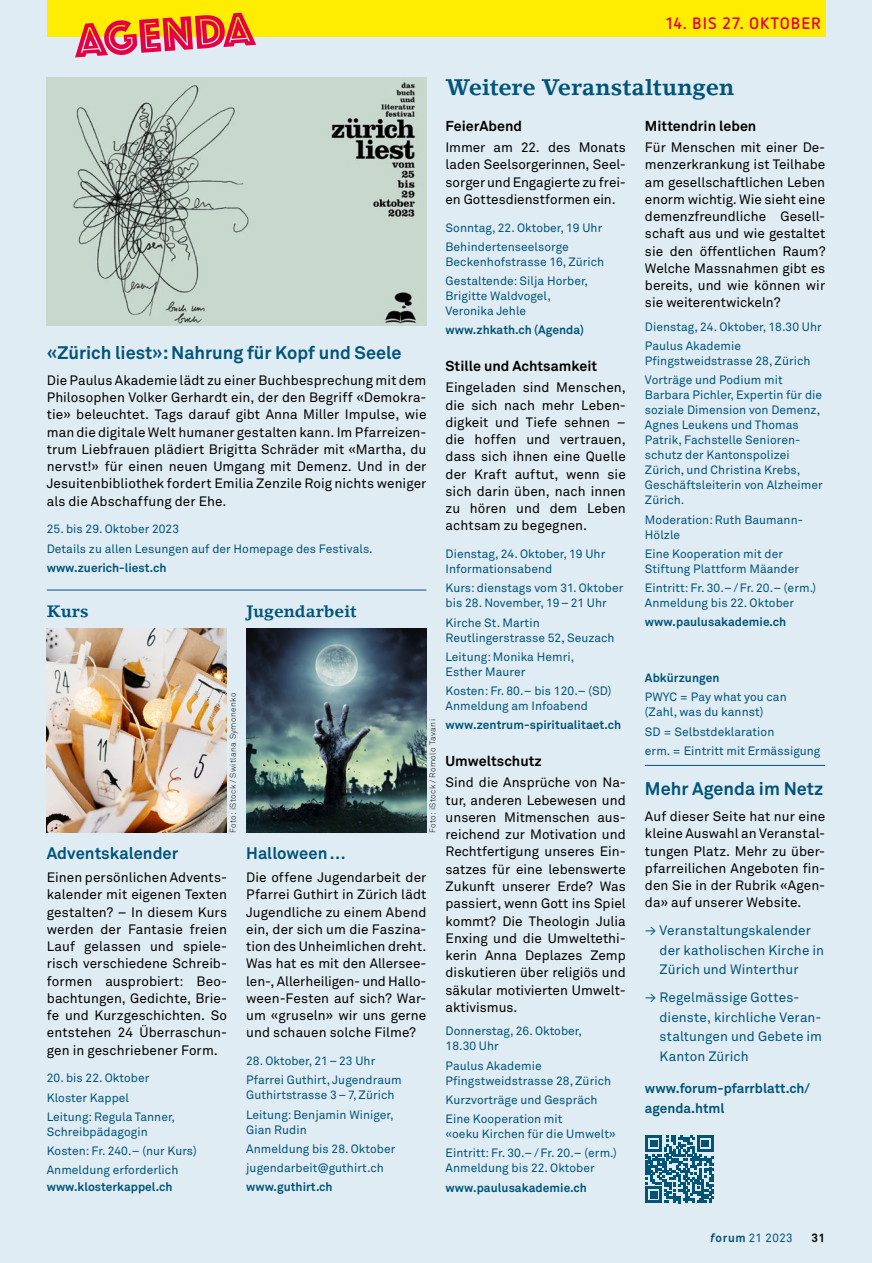
<style>
.page{position:relative;width:872px;height:1263px;background:#e0ecf3}
.page>*{position:absolute;margin:0;border:0;box-sizing:border-box;transform-origin:0 0}
.t1{font:700 22.5px "Lino Letter";letter-spacing:-.005em;color:#005478}
.t2{font:700 18px "Akkurat Pro";color:#005478}
.t3{font:700 16.5px "Akkurat Pro";color:#005478}
.t4{font:700 16.5px "Netto OT";letter-spacing:.06em;color:#e50045}
.t5{font:700 16.5px "Lino Letter";color:#005478}
.t6{font:700 14.25px "Akkurat Pro";color:#000}
.t7{font:13.5px/17.2px "Akkurat Pro";letter-spacing:.005em;color:#000;text-align:justify}
.t8{font:13.5px/19.5px "Akkurat Pro";letter-spacing:.01em;color:#005478}
.t9{font:700 13.5px/19.5px "Akkurat Pro";color:#005478}
.t10{font:12px/15px "Akkurat Pro";letter-spacing:.005em;color:#005478}
.t11{font:700 12px "Akkurat Pro";color:#005478}
.t12{font:12px "Akkurat Pro";letter-spacing:.005em;color:#005478;scale:.96 1}
.t13{font:700 12px "Akkurat Pro";color:#005478;scale:.96 1}
.t14{font:700 12px "Akkurat Pro";color:#000;scale:.96 1}
.t15{font:8.25px "Akkurat Light Pro";letter-spacing:.05em;color:#000}
.s1{font-style:italic}
.s2{font-weight:700}
</style>
<div class="page">
<div style="left:47px;top:0;width:778px;height:36px;background:#ffed00"></div>
<svg style="left:75px;top:13px;width:181px;height:44px"></svg>
<img style="left:47px;top:78px;width:379px;height:248px">
<hr style="left:47px;top:590px;width:379px;height:1px;background:#005478">
<img style="left:47px;top:629px;width:180px;height:204px">
<img style="left:246px;top:629px;width:180px;height:204px">
<hr style="left:645px;top:765px;width:180px;height:1px;background:#005478">
<svg style="left:645px;top:1135px;width:68px;height:68px"></svg>
<p class="t4" style="left:666px;top:13px;width:156px">14. BIS 27. OKTOBER</p>
<h2 class="t2" style="left:47px;top:341px;width:356px">«Zürich liest»: Nahrung für Kopf und Seele</h2>
<p class="t7" style="left:47px;top:372px;width:381px">Die Paulus Akademie lädt zu einer Buchbesprechung mit dem Philosophen Volker Gerhardt ein, der den Begriff «Demokra&shy;tie» beleuchtet. Tags darauf gibt Anna Miller Impulse, wie man die digitale Welt humaner gestalten kann. Im Pfarreizen&shy;trum Liebfrauen plädiert Brigitta Schräder mit «Martha, du nervst!» für einen neuen Umgang mit Demenz. Und in der Jesuitenbibliothek fordert Emilia Zenzile Roig nichts weniger als die Abschaffung der Ehe.</p>
<p class="t10" style="left:47px;top:520px;width:327px;line-height:19.2px">25. bis 29. Oktober 2023<br>Details zu allen Lesungen auf der Homepage des Festivals.</p>
<p class="t11" style="left:47px;top:560px;width:121px">www.zuerich-liest.ch</p>
<p class="t5" style="left:47px;top:601px;width:44px">Kurs</p>
<p class="t5" style="left:246px;top:601px;width:112px">Jugendarbeit</p>
<p class="t15" style="left:228px;top:833px;width:142px;rotate:-90deg">Foto: iStock / Switlana Symonenko</p>
<p class="t15" style="left:427px;top:833px;width:115px;rotate:-90deg">Foto: iStock / Romolo Tavani</p>
<p class="t3" style="left:47px;top:842px;width:133px">Adventskalender</p>
<p class="t7" style="left:47px;top:869px;width:182px;text-align:left">Einen persönlichen Advents&shy;kalender mit eigenen Texten gestalten? – In diesem Kurs werden der Fantasie freien<br>Lauf gelassen und spiele&shy;risch verschiedene Schreib&shy;formen ausprobiert: Beo&shy;bachtungen, Gedichte, Brie&shy;fe und Kurzgeschichten. So entstehen 24 Überraschun&shy;gen in geschriebener Form.</p>
<p class="t10" style="left:47px;top:1069px;width:130px;line-height:19.2px">20. bis 22. Oktober<br>Kloster Kappel<br>Leitung: Regula Tanner,</p>
<p class="t10" style="left:47px;top:1122px;width:152px;line-height:19.2px">Schreibpädagogin<br>Kosten: Fr. 240.– (nur Kurs)<br>Anmeldung erforderlich</p>
<p class="t11" style="left:47px;top:1179px;width:127px">www.klosterkappel.ch</p>
<p class="t3" style="left:246px;top:842px;width:101px">Halloween…</p>
<p class="t7" style="left:246px;top:869px;width:182px">Die offene Jugendarbeit der Pfarrei Guthirt in Zürich lädt Jugendliche zu einem Abend ein, der sich um die Faszina&shy;tion des Unheimlichen dreht.<br>Was hat es mit den Allersee&shy;len-, Allerheiligen- und Hallo&shy;ween-Festen auf sich? War&shy;um «gruseln» wir uns gerne und schauen solche Filme?</p>
<p class="t10" style="left:246px;top:1052px;width:157px;line-height:19.2px">28. Oktober, 21–23 Uhr<br>Pfarrei Guthirt, Jugendraum</p>
<p class="t10" style="left:246px;top:1086px;width:150px;line-height:19.2px">Guthirtstrasse 3–7, Zürich<br>Leitung: Benjamin Winiger,</p>
<p class="t10" style="left:246px;top:1120px;width:151px;line-height:19.2px">Gian Rudin<br>Anmeldung bis 28. Oktober jugendarbeit@guthirt.ch</p>
<p class="t11" style="left:246px;top:1180px;width:88px">www.guthirt.ch</p>
<h1 class="t1" style="left:445px;top:74px;width:290px">Weitere Veranstaltungen</h1>
<p class="t6" style="left:445px;top:117px;width:78px">FeierAbend</p>
<p class="t7" style="left:445px;top:139px;width:182px">Immer am 22. des Monats laden Seelsorgerinnen, Seel&shy;sorger und Engagierte zu frei&shy;en Gottesdienstformen ein.</p>
<p class="t10" style="left:445px;top:218px;width:158px;line-height:19.2px">Sonntag, 22. Oktober, 19 Uhr<br>Behindertenseelsorge</p>
<p class="t10" style="left:445px;top:252px;width:160px;line-height:19.2px">Beckenhofstrasse 16, Zürich<br>Gestaltende: Silja Horber,</p>
<p class="t10" style="left:445px;top:289px;width:107px">Brigitte Waldvogel,<br>Veronika Jehle</p>
<p class="t11" style="left:445px;top:323px;width:140px">www.zhkath.ch (Agenda)</p>
<p class="t6" style="left:445px;top:357px;width:153px">Stille und Achtsamkeit</p>
<p class="t7" style="left:445px;top:379px;width:182px">Eingeladen sind Menschen, die sich nach mehr Leben&shy;digkeit und Tiefe sehnen – die hoffen und vertrauen, dass sich ihnen eine Quelle der Kraft auftut, wenn sie sich darin üben, nach innen zu hören und dem Leben achtsam zu begegnen.</p>
<p class="t10" style="left:445px;top:547px;width:161px">Dienstag, 24. Oktober, 19 Uhr<br>Informationsabend</p>
<p class="t10" style="left:445px;top:581px;width:179px">Kurs: dienstags vom 31. Oktober bis 28. November, 19–21 Uhr</p>
<p class="t10" style="left:445px;top:615px;width:171px">Kirche St. Martin<br>Reutlingerstrasse 52, Seuzach</p>
<p class="t10" style="left:445px;top:649px;width:130px">Leitung: Monika Hemri,<br>Esther Maurer</p>
<p class="t10" style="left:445px;top:684px;width:167px">Kosten: Fr. 80.– bis 120.– (SD)<br>Anmeldung am Infoabend</p>
<p class="t11" style="left:445px;top:718px;width:177px">www.zentrum-spiritualitaet.ch</p>
<p class="t6" style="left:445px;top:752px;width:98px">Umweltschutz</p>
<p class="t7" style="left:445px;top:774px;width:182px">Sind die Ansprüche von Na&shy;tur, anderen Lebewesen und unseren Mitmenschen aus&shy;reichend zur Motivation und Rechtfertigung unseres Ein&shy;satzes für eine lebenswerte Zukunft unserer Erde? Was passiert, wenn Gott ins Spiel kommt? Die Theologin Julia Enxing und die Umweltethi&shy;kerin Anna Deplazes Zemp diskutieren über religiös und säkular motivierten Umwelt&shy;aktivismus.</p>
<p class="t10" style="left:445px;top:1024px;width:138px">Donnerstag, 26. Oktober,<br>18.30 Uhr</p>
<p class="t10" style="left:445px;top:1058px;width:167px">Paulus Akademie<br>Pfingstweidstrasse 28, Zürich</p>
<p class="t10" style="left:445px;top:1090px;width:153px;line-height:19.2px">Kurzvorträge und Gespräch<br>Eine Kooperation mit</p>
<p class="t10" style="left:445px;top:1124px;width:173px;line-height:19.2px">«oeku Kirchen für die Umwelt»<br>Eintritt: Fr. 30.–/Fr. 20.– (erm.)</p>
<p class="t10" style="left:445px;top:1161px;width:151px">Anmeldung bis 22. Oktober</p>
<p class="t11" style="left:445px;top:1180px;width:143px">www.paulusakademie.ch</p>
<p class="t6" style="left:645px;top:117px;width:113px">Mittendrin leben</p>
<p class="t7" style="left:645px;top:139px;width:182px">Für Menschen mit einer De&shy;menzerkrankung ist Teilhabe am gesellschaftlichen Leben enorm wichtig. Wie sieht eine demenzfreundliche Gesell&shy;schaft aus und wie gestaltet sie den öffentlichen Raum?<br>Welche Massnahmen gibt es bereits, und wie können wir sie weiterentwickeln?</p>
<p class="t10" style="left:645px;top:317px;width:178px;line-height:19.2px">Dienstag, 24. Oktober, 18.30 Uhr<br>Paulus Akademie</p>
<p class="t10" style="left:645px;top:352px;width:167px;line-height:19.2px">Pfingstweidstrasse 28, Zürich<br>Vorträge und Podium mit</p>
<p class="t10" style="left:645px;top:388px;width:179px">Barbara Pichler, Expertin für die soziale Dimension von Demenz,<br>Agnes Leukens und Thomas<br>Patrik, Fachstelle Senioren&shy;schutz der Kantonspolizei<br>Zürich, und Christina Krebs,<br>Geschäftsleiterin von Alzheimer<br>Zürich.</p>
<p class="t10" style="left:645px;top:512px;width:160px">Moderation: Ruth Baumann-<br>Hölzle</p>
<p class="t10" style="left:645px;top:546px;width:156px">Eine Kooperation mit der<br>Stiftung Plattform Mäander</p>
<p class="t10" style="left:645px;top:581px;width:173px">Eintritt: Fr. 30.–/Fr. 20.– (erm.)<br>Anmeldung bis 22. Oktober</p>
<p class="t11" style="left:645px;top:615px;width:143px">www.paulusakademie.ch</p>
<p class="t11" style="left:645px;top:670px;width:76px">Abkürzungen</p>
<p class="t10" style="left:645px;top:690px;width:143px">PWYC = Pay what you can (Zahl, was du kannst)</p>
<p class="t10" style="left:645px;top:722px;width:177px;line-height:19.2px">SD = Selbstdeklaration<br>erm. = Eintritt mit Ermässigung</p>
<h2 class="t2" style="left:645px;top:778px;width:180px">Mehr Agenda im Netz</h2>
<p class="t7" style="left:645px;top:808px;width:182px">Auf dieser Seite hat nur eine kleine Auswahl an Veranstal&shy;tungen Platz. Mehr zu über&shy;pfarreilichen Angeboten fin&shy;den Sie in der Rubrik «Agen&shy;da» auf unserer Website.</p>
<p class="t8" style="left:659px;top:921px;width:166px;text-indent:-15px">→ Veranstaltungskalender der katholischen Kirche in<br>Zürich und Winterthur</p>
<p class="t8" style="left:659px;top:988px;width:164px;text-indent:-15px">→ Regelmässige Gottes&shy;dienste, kirchliche Veran&shy;staltungen und Gebete im<br>Kanton Zürich</p>
<p class="t9" style="left:645px;top:1079px;width:166px">www.forum-pfarrblatt.ch/ agenda.html</p>
<p class="t13" style="left:710px;top:1231px;width:38px"><span class="s1">ff</span>orum</p>
<p class="t12" style="left:719px;top:1231px;width:78px"><span class="s2">orum</span> 21 2023</p>
<p class="t12" style="left:752px;top:1231px;width:43px">22 2017</p>
<p class="t14" style="left:811px;top:1231px;width:16px">31</p>
</div>
